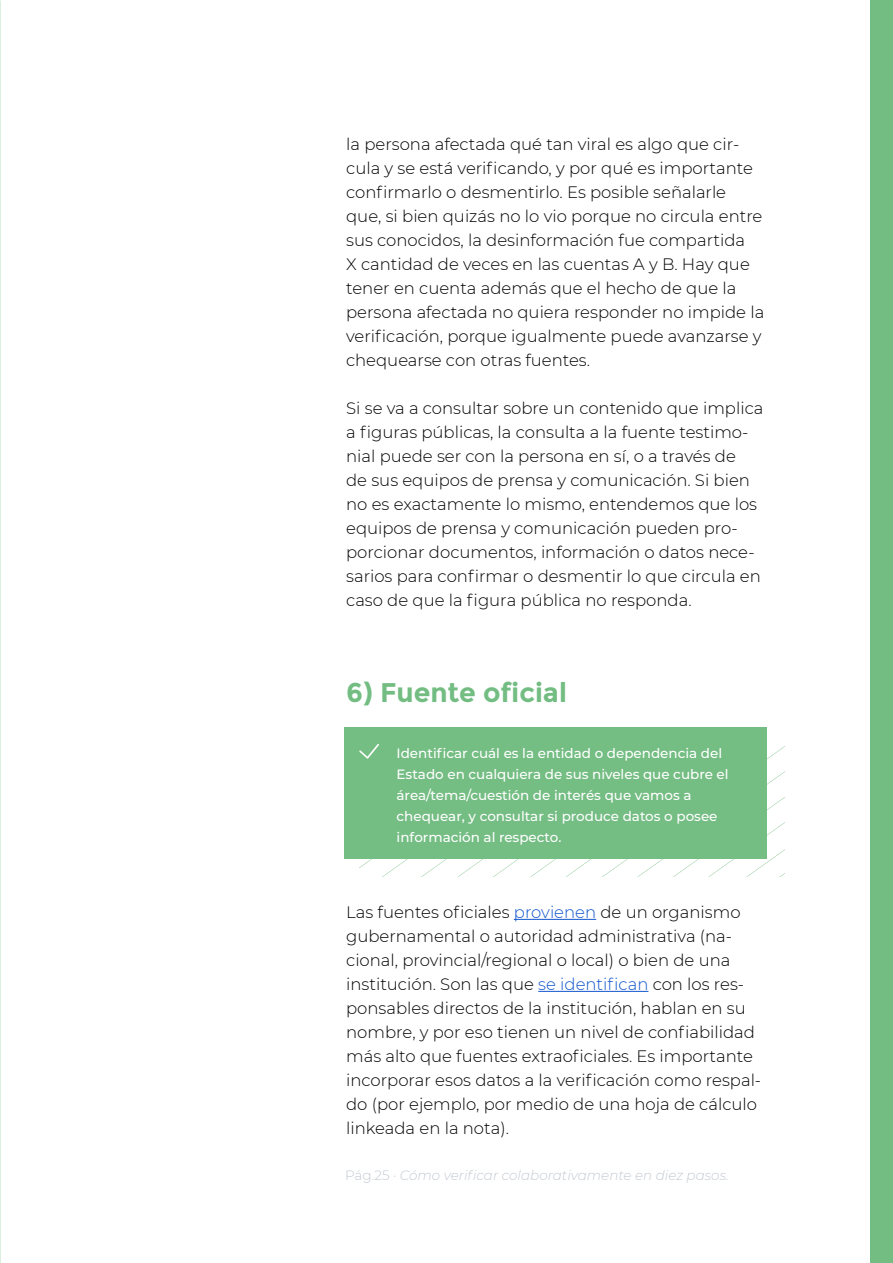
<style>
.page{position:relative;width:893px;height:1263px;background:#fff}
.page>*{position:absolute;margin:0;border:0;box-sizing:border-box;transform-origin:0 0}
.t1{font:700 27px "Montserrat";color:#73bd83}
.t2{font:300 16.5px/24px "Montserrat";color:#000}
.t3{font:500 13.5px/21px "Montserrat";color:#fff}
.t4{font:italic 300 13.5px "Montserrat";color:#c4cad2}
.s1{color:#15c}
.s2{font-style:normal}
</style>
<div class="page">
<div style="left:871px;top:0;width:22px;height:1263px;background:#73bd83"></div>
<div style="left:344px;top:728px;width:422px;height:131px;background:#74bd83"></div>
<svg style="left:359px;top:740px;width:426px;height:137px"></svg>
<hr style="left:514px;top:919px;width:82px;height:1px;background:#15c">
<hr style="left:538px;top:991px;width:110px;height:1px;background:#15c">
<p class="t2" style="left:346px;top:132px;width:420px">la persona afectada qué tan viral es algo que cir&shy;cula y se está verificando, y por qué es importante confirmarlo o desmentirlo. Es posible señalarle que, si bien quizás no lo vio porque no circula entre sus conocidos, la desinformación fue compartida<br>X cantidad de veces en las cuentas A y B. Hay que tener en cuenta además que el hecho de que la persona afectada no quiera responder no impide la verificación, porque igualmente puede avanzarse y chequearse con otras fuentes.</p>
<p class="t2" style="left:346px;top:396px;width:419px">Si se va a consultar sobre un contenido que implica a figuras públicas, la consulta a la fuente testimo&shy;nial puede ser con la persona en sí, o a través de<br>de sus equipos de prensa y comunicación. Si bien no es exactamente lo mismo, entendemos que los equipos de prensa y comunicación pueden pro&shy;porcionar documentos, información o datos nece&shy;sarios para confirmar o desmentir lo que circula en caso de que la figura pública no responda.</p>
<h1 class="t1" style="left:346px;top:676px;width:222px">6) Fuente oficial</h1>
<p class="t3" style="left:397px;top:742px;width:334px">Identificar cuál es la entidad o dependencia del Estado en cualquiera de sus niveles que cubre el área/tema/cuestión de interés que vamos a chequear, y consultar si produce datos o posee información al respecto.</p>
<p class="t2" style="left:346px;top:900px;width:417px">Las fuentes oficiales <span class="s1">provienen</span> de un organismo gubernamental o autoridad administrativa (na&shy;cional, provincial/regional o local) o bien de una institución. Son las que <span class="s1">se identifican</span> con los res&shy;ponsables directos de la institución, hablan en su nombre, y por eso tienen un nivel de confiabilidad más alto que fuentes extraoficiales. Es importante incorporar esos datos a la verificación como respal&shy;do (por ejemplo, por medio de una hoja de cálculo linkeada en la nota).</p>
<p class="t4" style="left:345px;top:1166px;width:385px"><span class="s2">Pág.25 ·</span> Cómo verificar colaborativamente en diez pasos.</p>
</div>
